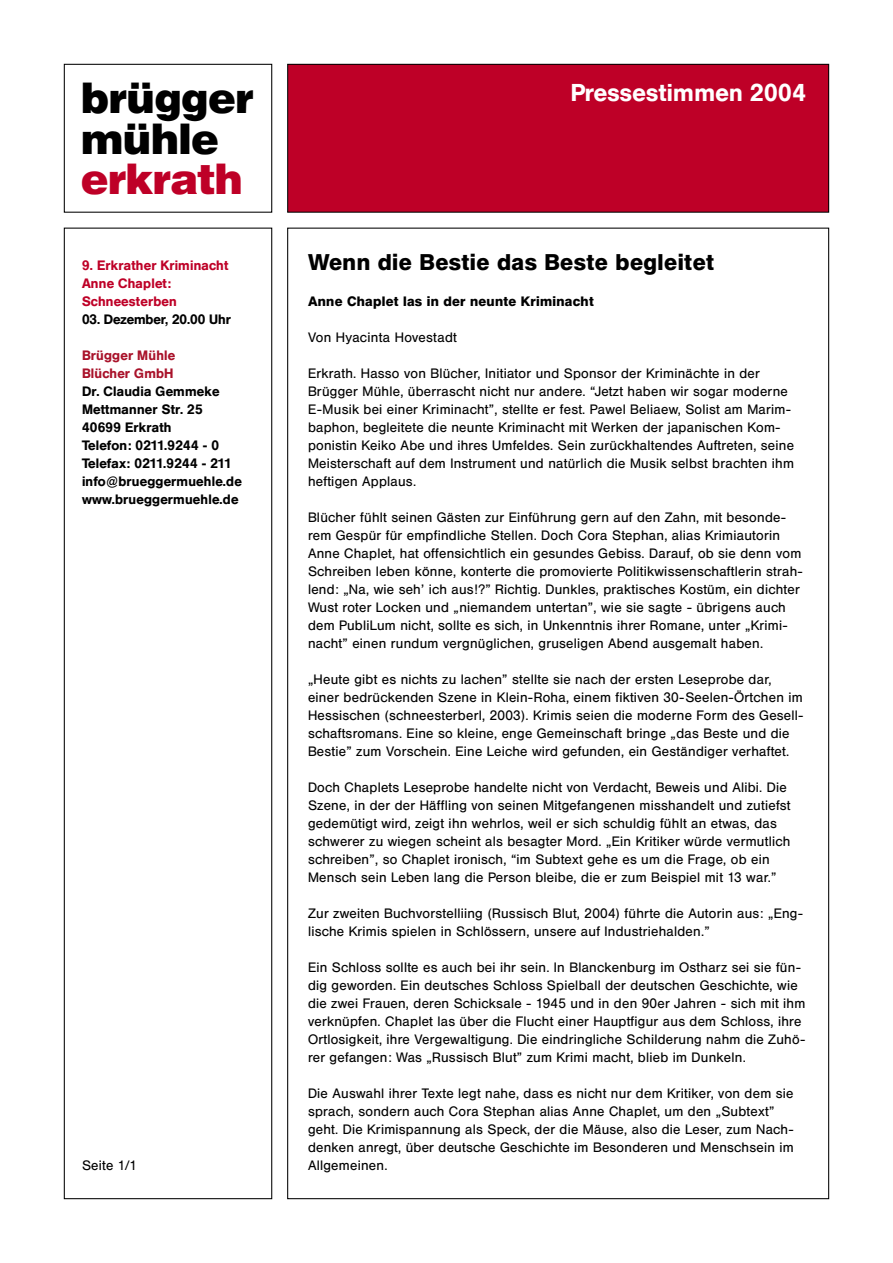
<style>
.page{position:relative;width:893px;height:1263px;background:#fff}
.page>*{position:absolute;margin:0;border:0;box-sizing:border-box;transform-origin:0 0}
.t1{font:900 43.05px "Helvetica BQ";color:#000}
.t2{font:900 43.05px "Helvetica BQ";color:#be0027}
.t3{font:500 24.15px "Helvetica BQ";letter-spacing:.02em;color:#fff}
.t4{font:600 22.5px "Helvetica BQ";letter-spacing:.02em;color:#000}
.t5{font:13.5px/18px "Helvetica BQ";letter-spacing:.02em;color:#000}
.t6{font:500 13.5px "Helvetica BQ";letter-spacing:.02em;color:#000}
.t7{font:500 13.5px "Helvetica BQ";letter-spacing:.02em;color:#be0027}
.t8{font:600 13.5px "Helvetica BQ";letter-spacing:.02em;color:#000}
.t9{font:500 13.5px "Helvetica BQ";letter-spacing:.02em;color:#a9122a}
.t10{font:500 13.5px "Helvetica BQ";color:#000}
</style>
<div class="page">
<div style="left:64px;top:64px;width:208px;height:149px;border:1px solid #000"></div>
<div style="left:64px;top:228px;width:208px;height:971px;border:1px solid #000"></div>
<div style="left:288px;top:64px;width:541px;height:148px;background:#be0027"></div>
<div style="left:287px;top:64px;width:542px;height:149px;border:1px solid #000"></div>
<p class="t1" style="left:81px;top:72px;width:174px">brügger</p>
<p class="t1" style="left:81px;top:113px;width:139px">mühle</p>
<p class="t2" style="left:81px;top:154px;width:163px">erkrath</p>
<p class="t7" style="left:82px;top:257px;width:148px">9. Erkrather Kriminacht</p>
<p class="t7" style="left:82px;top:275px;width:91px">Anne Chaplet:</p>
<p class="t7" style="left:82px;top:293px;width:96px">Schneesterben</p>
<p class="t10" style="left:82px;top:311px;width:150px">03. Dezember, 20.00 Uhr</p>
<p class="t9" style="left:82px;top:347px;width:95px">Brügger Mühle</p>
<p class="t9" style="left:82px;top:365px;width:93px">Blücher GmbH</p>
<p class="t6" style="left:82px;top:383px;width:139px">Dr. Claudia Gemmeke</p>
<p class="t6" style="left:82px;top:401px;width:122px">Mettmanner Str. 25</p>
<p class="t6" style="left:82px;top:419px;width:91px">40699 Erkrath</p>
<p class="t6" style="left:82px;top:437px;width:139px">Telefon: 0211.9244 - 0</p>
<p class="t6" style="left:82px;top:455px;width:151px">Telefax: 0211.9244 - 211</p>
<p class="t6" style="left:82px;top:473px;width:161px">info@brueggermuehle.de</p>
<p class="t6" style="left:82px;top:491px;width:158px">www.brueggermuehle.de</p>
<p class="t5" style="left:82px;top:1157px;width:57px">Seite 1/1</p>
<p class="t3" style="left:571px;top:79px;width:237px">Pressestimmen 2004</p>
<p class="t4" style="left:308px;top:248px;width:408px">Wenn die Bestie das Beste begleitet</p>
<p class="t8" style="left:308px;top:293px;width:287px">Anne Chaplet las in der neunte Kriminacht</p>
<p class="t5" style="left:308px;top:329px;width:150px">Von Hyacinta Hovestadt</p>
<p class="t5" style="left:308px;top:365px;width:488px">Erkrath. Hasso von Blücher, Initiator und Sponsor der Kriminächte in der Brügger Mühle, überrascht nicht nur andere. “Jetzt haben wir sogar moderne E-Musik bei einer Kriminacht”, stellte er fest. Pawel Beliaew, Solist am Marim&shy;baphon, begleitete die neunte Kriminacht mit Werken der japanischen Kom&shy;ponistin Keiko Abe und ihres Umfeldes. Sein zurückhaltendes Auftreten, seine Meisterschaft auf dem Instrument und natürlich die Musik selbst brachten ihm heftigen Applaus.</p>
<p class="t5" style="left:308px;top:509px;width:496px">Blücher fühlt seinen Gästen zur Einführung gern auf den Zahn, mit besonde&shy;rem Gespür für empfindliche Stellen. Doch Cora Stephan, alias Krimiautorin Anne Chaplet, hat offensichtlich ein gesundes Gebiss. Darauf, ob sie denn vom Schreiben leben könne, konterte die promovierte Politikwissenschaftlerin strah&shy;lend: „Na, wie seh’ ich aus!?” Richtig. Dunkles, praktisches Kostüm, ein dichter Wust roter Locken und „niemandem untertan”, wie sie sagte - übrigens auch dem PubliLum nicht, sollte es sich, in Unkenntnis ihrer Romane, unter „Krimi&shy;nacht” einen rundum vergnüglichen, gruseligen Abend ausgemalt haben.</p>
<p class="t5" style="left:308px;top:671px;width:497px">„Heute gibt es nichts zu lachen” stellte sie nach der ersten Leseprobe dar, einer bedrückenden Szene in Klein-Roha, einem fiktiven 30-Seelen-Örtchen im Hessischen (schneesterberl, 2003). Krimis seien die moderne Form des Gesell&shy;schaftsromans. Eine so kleine, enge Gemeinschaft bringe „das Beste und die Bestie” zum Vorschein. Eine Leiche wird gefunden, ein Geständiger verhaftet.</p>
<p class="t5" style="left:308px;top:779px;width:484px">Doch Chaplets Leseprobe handelte nicht von Verdacht, Beweis und Alibi. Die Szene, in der der Häffling von seinen Mitgefangenen misshandelt und zutiefst gedemütigt wird, zeigt ihn wehrlos, weil er sich schuldig fühlt an etwas, das schwerer zu wiegen scheint als besagter Mord. „Ein Kritiker würde vermutlich schreiben”, so Chaplet ironisch, “im Subtext gehe es um die Frage, ob ein Mensch sein Leben lang die Person bleibe, die er zum Beispiel mit 13 war.”</p>
<p class="t5" style="left:308px;top:905px;width:497px">Zur zweiten Buchvorstelliing (Russisch Blut, 2004) führte die Autorin aus: „Eng&shy;lische Krimis spielen in Schlössern, unsere auf Industriehalden.”</p>
<p class="t5" style="left:308px;top:959px;width:499px">Ein Schloss sollte es auch bei ihr sein. In Blanckenburg im Ostharz sei sie fün&shy;dig geworden. Ein deutsches Schloss Spielball der deutschen Geschichte, wie die zwei Frauen, deren Schicksale - 1945 und in den 90er Jahren - sich mit ihm verknüpfen. Chaplet las über die Flucht einer Hauptfigur aus dem Schloss, ihre Ortlosigkeit, ihre Vergewaltigung. Die eindringliche Schilderung nahm die Zuhö&shy;rer gefangen: Was „Russisch Blut” zum Krimi macht, blieb im Dunkeln.</p>
<p class="t5" style="left:308px;top:1085px;width:487px">Die Auswahl ihrer Texte legt nahe, dass es nicht nur dem Kritiker, von dem sie sprach, sondern auch Cora Stephan alias Anne Chaplet, um den „Subtext” geht. Die Krimispannung als Speck, der die Mäuse, also die Leser, zum Nach&shy;denken anregt, über deutsche Geschichte im Besonderen und Menschsein im Allgemeinen.</p>
</div>
